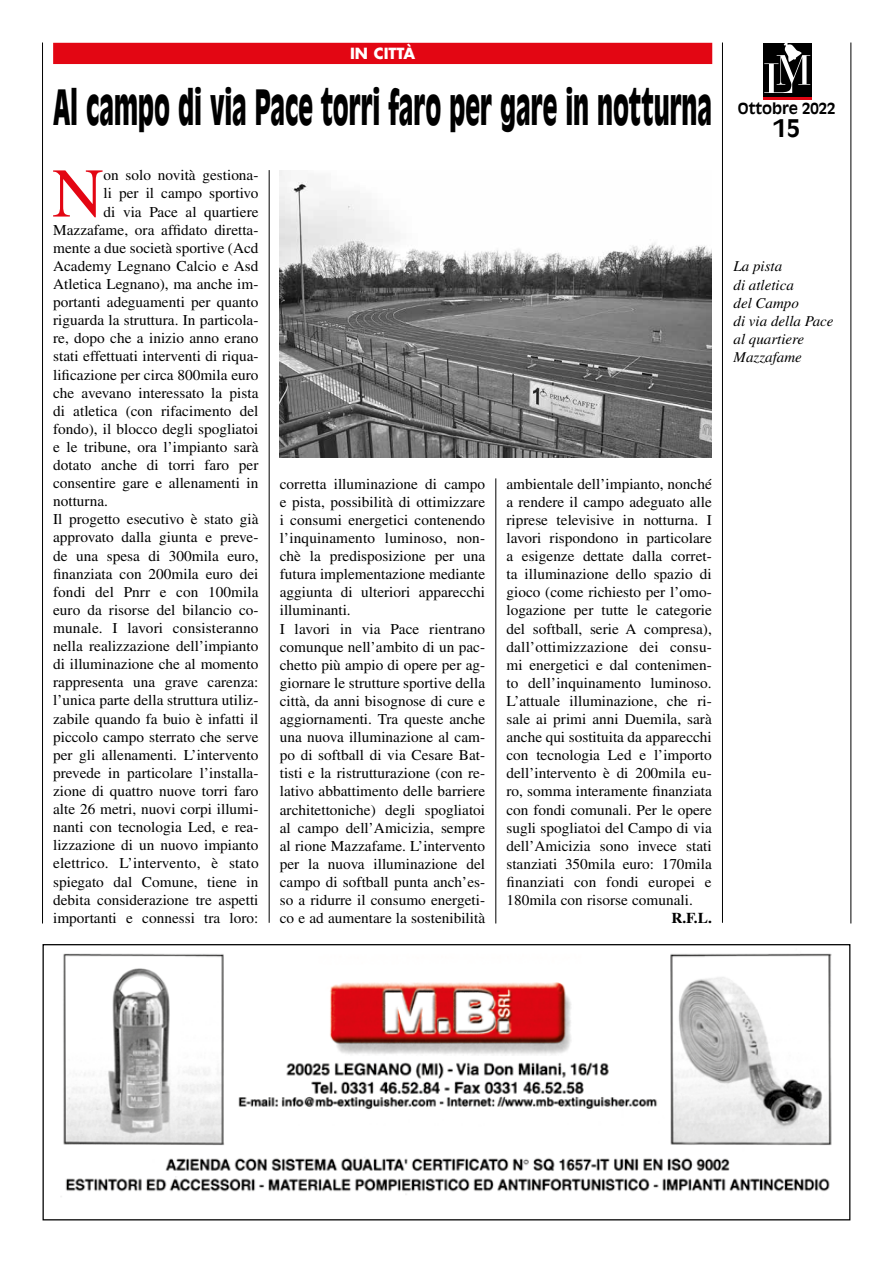
<style>
.page{position:relative;width:893px;height:1263px;background:#fff}
.page>*{position:absolute;margin:0;border:0;box-sizing:border-box;transform-origin:0 0}
.t1{font:69.75px "Times LT Std";color:#e30613}
.t2{font:900 48px "Antique Olive Std";letter-spacing:-.005em;color:#000;scale:.5 1}
.t3{font:700 24px "Antique Olive Std";color:#000}
.t4{font:15px/18.1px "Times LT Std";color:#000;text-align:justify}
.t5{font:italic 15px/18.1px "Times LT Std";color:#000}
.t6{font:700 15px "Antique Olive Std";color:#000}
.t7{font:700 15px "Futura Std";color:#fff}
.t8{font:700 15px "Times LT Std";color:#000}
</style>
<div class="page">
<div style="left:763px;top:44px;width:48px;height:54px;background:#000"></div>
<hr style="left:763px;top:98px;width:48px;height:2px;background:#e30613">
<svg style="left:764px;top:43px;width:46px;height:50px"></svg>
<hr style="left:850px;top:43px;width:1px;height:880px;background:#000">
<div style="left:53px;top:43px;width:659px;height:21px;background:#e30613"></div>
<hr style="left:722px;top:43px;width:1px;height:880px;background:#000">
<hr style="left:495px;top:478px;width:1px;height:445px;background:#000">
<hr style="left:269px;top:170px;width:1px;height:753px;background:#000">
<hr style="left:42px;top:43px;width:1px;height:880px;background:#000">
<img style="left:280px;top:170px;width:432px;height:288px">
<img style="left:61px;top:953px;width:771px;height:244px">
<p class="t7" style="left:350px;top:43px;width:67px">IN CITTÀ</p>
<h2 class="t2" style="left:53px;top:79px;width:1319px">Al campo di via Pace torri faro per gare in notturna</h2>
<h1 class="t1" style="left:52px;top:154px;width:53px">N</h1>
<p class="t4" style="left:104px;top:166px;width:156px">on solo novità gestiona-</p>
<p class="t4" style="left:104px;top:184px;width:156px">li per il campo sportivo</p>
<p class="t4" style="left:104px;top:202px;width:156px">di via Pace al quartiere</p>
<p class="t4" style="left:53px;top:220px;width:207px">Mazzafame, ora affidato diretta-</p>
<p class="t4" style="left:53px;top:239px;width:207px">mente a due società sportive (Acd</p>
<p class="t4" style="left:53px;top:257px;width:207px">Academy Legnano Calcio e Asd</p>
<p class="t4" style="left:53px;top:275px;width:207px">Atletica Legnano), ma anche im-</p>
<p class="t4" style="left:53px;top:293px;width:207px">portanti adeguamenti per quanto</p>
<p class="t4" style="left:53px;top:311px;width:207px">riguarda la struttura. In particola-</p>
<p class="t4" style="left:53px;top:329px;width:207px">re, dopo che a inizio anno erano</p>
<p class="t4" style="left:53px;top:347px;width:207px">stati effettuati interventi di riqua-</p>
<p class="t4" style="left:53px;top:365px;width:207px">lificazione per circa 800mila euro</p>
<p class="t4" style="left:53px;top:383px;width:207px">che avevano interessato la pista</p>
<p class="t4" style="left:53px;top:402px;width:207px">di atletica (con rifacimento del</p>
<p class="t4" style="left:53px;top:420px;width:207px">fondo), il blocco degli spogliatoi</p>
<p class="t4" style="left:53px;top:438px;width:207px">e le tribune, ora l’impianto sarà</p>
<p class="t4" style="left:53px;top:456px;width:207px">dotato anche di torri faro per</p>
<p class="t4" style="left:53px;top:474px;width:207px">consentire gare e allenamenti in</p>
<p class="t4" style="left:53px;top:492px;width:56px">notturna.</p>
<p class="t4" style="left:53px;top:510px;width:207px">Il progetto esecutivo è stato già</p>
<p class="t4" style="left:53px;top:528px;width:207px">approvato dalla giunta e preve-</p>
<p class="t4" style="left:53px;top:546px;width:207px">de una spesa di 300mila euro,</p>
<p class="t4" style="left:53px;top:564px;width:207px">finanziata con 200mila euro dei</p>
<p class="t4" style="left:53px;top:583px;width:207px">fondi del Pnrr e con 100mila</p>
<p class="t4" style="left:53px;top:601px;width:207px">euro da risorse del bilancio co-</p>
<p class="t4" style="left:53px;top:619px;width:207px">munale. I lavori consisteranno</p>
<p class="t4" style="left:53px;top:637px;width:207px">nella realizzazione dell’impianto</p>
<p class="t4" style="left:53px;top:655px;width:207px">di illuminazione che al momento</p>
<p class="t4" style="left:53px;top:673px;width:207px">rappresenta una grave carenza:</p>
<p class="t4" style="left:53px;top:691px;width:207px">l’unica parte della struttura utiliz-</p>
<p class="t4" style="left:53px;top:709px;width:207px">zabile quando fa buio è infatti il</p>
<p class="t4" style="left:53px;top:727px;width:207px">piccolo campo sterrato che serve</p>
<p class="t4" style="left:53px;top:746px;width:207px">per gli allenamenti. L’intervento</p>
<p class="t4" style="left:53px;top:764px;width:207px">prevede in particolare l’installa-</p>
<p class="t4" style="left:53px;top:782px;width:207px">zione di quattro nuove torri faro</p>
<p class="t4" style="left:53px;top:800px;width:207px">alte 26 metri, nuovi corpi illumi-</p>
<p class="t4" style="left:53px;top:818px;width:207px">nanti con tecnologia Led, e rea-</p>
<p class="t4" style="left:53px;top:836px;width:207px">lizzazione di un nuovo impianto</p>
<p class="t4" style="left:53px;top:854px;width:207px">elettrico. L’intervento, è stato</p>
<p class="t4" style="left:53px;top:872px;width:207px">spiegato dal Comune, tiene in</p>
<p class="t4" style="left:53px;top:890px;width:207px">debita considerazione tre aspetti</p>
<p class="t4" style="left:53px;top:908px;width:207px">importanti e connessi tra loro:</p>
<p class="t4" style="left:280px;top:474px;width:207px;text-align:left">corretta illuminazione di campo e pista, possibilità di ottimizzare i consumi energetici contenendo l’inquinamento luminoso, non&shy;chè la predisposizione per una futura implementazione mediante aggiunta di ulteriori apparecchi illuminanti.<br>I lavori in via Pace rientrano comunque nell’ambito di un pac&shy;chetto più ampio di opere per ag&shy;giornare le strutture sportive della città, da anni bisognose di cure e aggiornamenti. Tra queste anche una nuova illuminazione al cam&shy;po di softball di via Cesare Bat&shy;tisti e la ristrutturazione (con re&shy;lativo abbattimento delle barriere architettoniche) degli spogliatoi al campo dell’Amicizia, sempre al rione Mazzafame. L’intervento per la nuova illuminazione del campo di softball punta anch’es&shy;so a ridurre il consumo energeti&shy;co e ad aumentare la sostenibilità</p>
<p class="t4" style="left:506px;top:474px;width:207px">ambientale dell’impianto, nonché a rendere il campo adeguato alle riprese televisive in notturna. I lavori rispondono in particolare a esigenze dettate dalla corret&shy;ta illuminazione dello spazio di gioco (come richiesto per l’omo&shy;logazione per tutte le categorie del softball, serie A compresa), dall’ottimizzazione dei consu&shy;mi energetici e dal contenimen&shy;to dell’inquinamento luminoso.<br>L’attuale illuminazione, che ri&shy;sale ai primi anni Duemila, sarà anche qui sostituita da apparecchi con tecnologia Led e l’importo dell’intervento è di 200mila eu&shy;ro, somma interamente finanziata con fondi comunali. Per le opere sugli spogliatoi del Campo di via dell’Amicizia sono invece stati stanziati 350mila euro: 170mila finanziati con fondi europei e 180mila con risorse comunali.</p>
<p class="t8" style="left:671px;top:909px;width:42px">R.F.L.</p>
<p class="t6" style="left:738px;top:99px;width:99px">Ottobre 2022</p>
<h3 class="t3" style="left:773px;top:113px;width:28px">15</h3>
<p class="t5" style="left:733px;top:257px;width:102px">La pista<br>di atletica<br>del Campo<br>di via della Pace al quartiere<br>Mazzafame</p>
</div>
